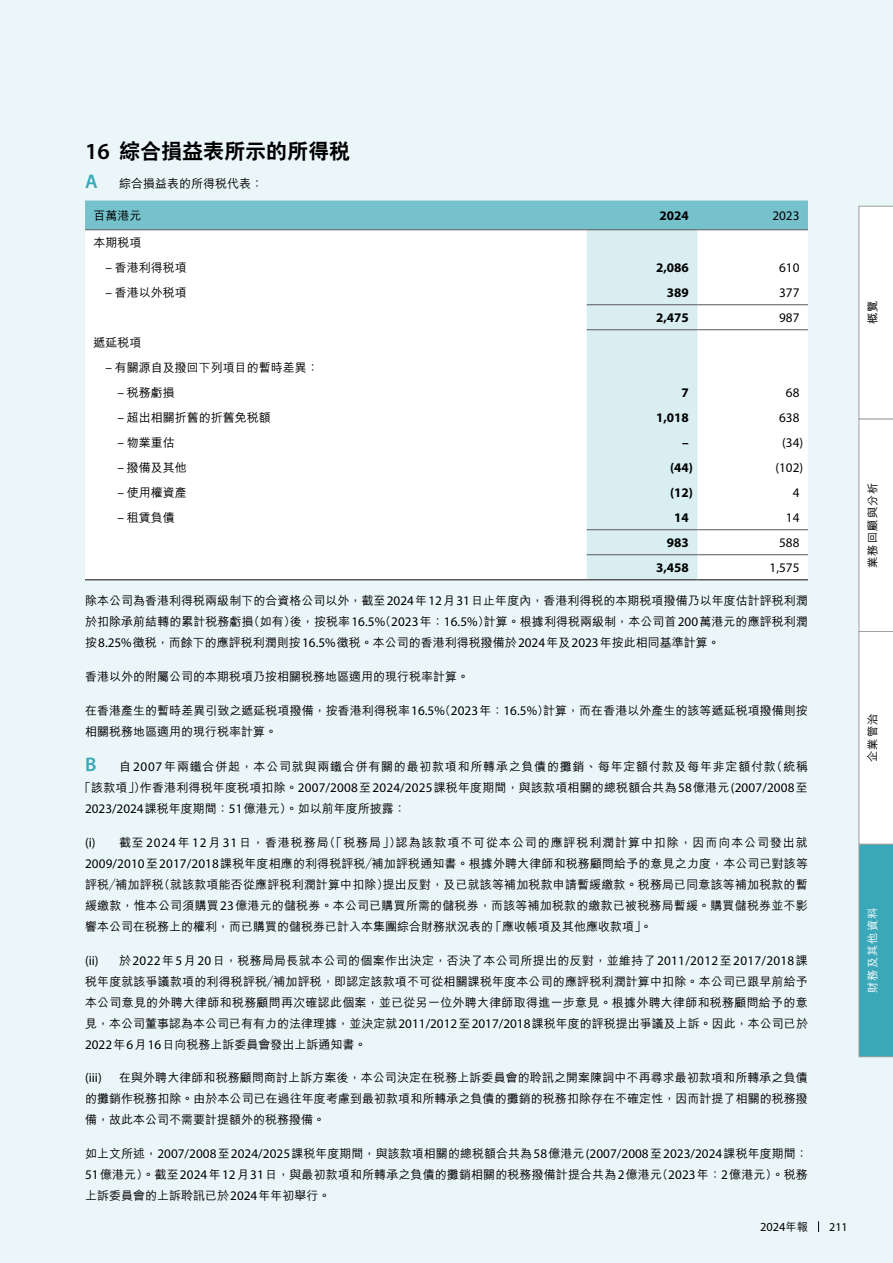
<style>
.page{position:relative;width:893px;height:1263px;background:#ebf6f8}
.page>*{position:absolute;margin:0;border:0;box-sizing:border-box;transform-origin:0 0}
.t1{font:800 21px "C Hei 2 HK";color:#000}
.t2{font:13.2px "Myriad Pro";letter-spacing:.005em;color:#000}
.t3{font:700 13.2px "Myriad Pro";color:#000}
.t4{font:12.3px "Myriad Pro";color:#000}
.t5{font:500 12px/21px "M Hei HK";color:#000;text-align:justify}
.t6{font:500 12px "M Hei HK";letter-spacing:.065em;color:#000}
.t7{font:12px "Myriad Pro";color:#000}
.t8{font:500 11.25px "M Hei HK";letter-spacing:.1em;color:#000}
.t9{font:500 11.25px "M Hei HK";letter-spacing:.1em;color:#fff}
.s1{font-family:"Myriad Pro";font-weight:600;font-size:23.1px}
.s2{font-family:"Myriad Pro";font-weight:600;font-size:19.8px;color:#3aa8b8}
.s3{font-family:"Myriad Pro";font-weight:400;font-size:13.2px}
.s4{font-family:"M Hei HK";font-weight:500;font-size:12px}
.s5{font-family:"M Hei HK";font-weight:500;font-size:11.25px}
</style>
<div class="page">
<svg style="left:85px;top:200px;width:723px;height:379px;background:#eef7f8"></svg>
<hr style="left:85px;top:229px;width:502px;height:1px;background:#595757">
<hr style="left:587px;top:229px;width:110px;height:1px;background:#595757">
<hr style="left:697px;top:229px;width:111px;height:1px;background:#595757">
<hr style="left:587px;top:304px;width:110px;height:1px;background:#595757">
<hr style="left:697px;top:304px;width:111px;height:1px;background:#595757">
<hr style="left:587px;top:329px;width:110px;height:1px;background:#595757">
<hr style="left:697px;top:329px;width:111px;height:1px;background:#595757">
<hr style="left:85px;top:579px;width:502px;height:1px;background:#595757">
<hr style="left:587px;top:579px;width:110px;height:1px;background:#595757">
<hr style="left:697px;top:579px;width:111px;height:1px;background:#595757">
<hr style="left:587px;top:554px;width:110px;height:1px;background:#595757">
<hr style="left:697px;top:554px;width:111px;height:1px;background:#595757">
<hr style="left:587px;top:529px;width:110px;height:1px;background:#595757">
<hr style="left:697px;top:529px;width:111px;height:1px;background:#595757">
<svg style="left:859px;top:206px;width:34px;height:851px;background:#cce7eb"></svg>
<h1 class="t1" style="left:85px;top:137px;width:267px"><span class="s1">16</span> 綜合損益表所示的所得稅</h1>
<p class="t5" style="left:85px;top:172px;width:180px"><span class="s2">A</span> 綜合損益表的所得稅代表：</p>
<p class="t5" style="left:94px;top:204px;width:49px">百萬港元</p>
<p class="t3" style="left:660px;top:207px;width:31px">2024</p>
<p class="t2" style="left:772px;top:207px;width:29px">2023</p>
<p class="t5" style="left:94px;top:231px;width:49px">本期稅項</p>
<p class="t5" style="left:106px;top:256px;width:83px"><span class="s3">–</span> 香港利得稅項</p>
<p class="t3" style="left:656px;top:259px;width:34px">2,086</p>
<p class="t2" style="left:779px;top:259px;width:22px">610</p>
<p class="t5" style="left:106px;top:281px;width:83px"><span class="s3">–</span> 香港以外稅項</p>
<p class="t3" style="left:667px;top:284px;width:23px">389</p>
<p class="t2" style="left:779px;top:284px;width:22px">377</p>
<p class="t3" style="left:656px;top:309px;width:34px">2,475</p>
<p class="t2" style="left:779px;top:309px;width:22px">987</p>
<p class="t5" style="left:94px;top:331px;width:49px">遞延稅項</p>
<p class="t5" style="left:106px;top:356px;width:215px"><span class="s3">–</span> 有關源自及撥回下列項目的暫時差異：</p>
<p class="t5" style="left:118px;top:381px;width:59px"><span class="s3">–</span> 稅務虧損</p>
<p class="t3" style="left:681px;top:384px;width:9px">7</p>
<p class="t2" style="left:786px;top:384px;width:15px">68</p>
<p class="t5" style="left:118px;top:406px;width:155px"><span class="s3">–</span> 超出相關折舊的折舊免稅額</p>
<p class="t3" style="left:656px;top:409px;width:34px">1,018</p>
<p class="t2" style="left:779px;top:409px;width:22px">638</p>
<p class="t5" style="left:118px;top:431px;width:59px"><span class="s3">–</span> 物業重估</p>
<p class="t3" style="left:682px;top:434px;width:8px">–</p>
<p class="t2" style="left:782px;top:434px;width:23px">(34)</p>
<p class="t5" style="left:118px;top:456px;width:71px"><span class="s3">–</span> 撥備及其他</p>
<p class="t3" style="left:670px;top:459px;width:24px">(44)</p>
<p class="t2" style="left:775px;top:459px;width:29px">(102)</p>
<p class="t5" style="left:118px;top:481px;width:71px"><span class="s3">–</span> 使用權資產</p>
<p class="t3" style="left:670px;top:484px;width:24px">(12)</p>
<p class="t2" style="left:793px;top:484px;width:8px">4</p>
<p class="t5" style="left:118px;top:506px;width:59px"><span class="s3">–</span> 租賃負債</p>
<p class="t3" style="left:674px;top:509px;width:16px">14</p>
<p class="t2" style="left:786px;top:509px;width:15px">14</p>
<p class="t3" style="left:667px;top:534px;width:23px">983</p>
<p class="t2" style="left:779px;top:534px;width:22px">588</p>
<p class="t3" style="left:656px;top:559px;width:34px">3,458</p>
<p class="t2" style="left:770px;top:559px;width:31px">1,575</p>
<p class="t5" style="left:85px;top:589px;width:724px">除本公司為香港利得稅兩級制下的合資格公司以外，截至<span class="s3">2024</span>年<span class="s3">12</span>月<span class="s3">31</span>日止年度內，香港利得稅的本期稅項撥備乃以年度估計評稅利潤於扣除承前結轉的累計稅務虧損（如有）後，按稅率<span class="s3">16.5%</span>（<span class="s3">2023</span>年：<span class="s3">16.5%</span>）計算。根據利得稅兩級制，本公司首<span class="s3">200</span>萬港元的應評稅利潤按<span class="s3">8.25%</span>徵稅，而餘下的應評稅利潤則按<span class="s3">16.5%</span>徵稅。本公司的香港利得稅撥備於<span class="s3">2024</span>年及<span class="s3">2023</span>年按此相同基準計算。</p>
<p class="t5" style="left:85px;top:665px;width:385px">香港以外的附屬公司的本期稅項乃按相關稅務地區適用的現行稅率計算。</p>
<p class="t5" style="left:85px;top:699px;width:724px">在香港產生的暫時差異引致之遞延稅項撥備，按香港利得稅率<span class="s3">16.5%</span>（<span class="s3">2023</span>年：<span class="s3">16.5%</span>）計算，而在香港以外產生的該等遞延稅項撥備則按相關稅務地區適用的現行稅率計算。</p>
<p class="t6" style="left:85px;top:758px;width:725px"><span class="s2">B</span> 自<span class="s3">2007</span>年兩鐵合併起，本公司就與兩鐵合併有關的最初款項和所轉承之負債的攤銷、每年定額付款及每年非定額付款（統稱</p>
<p class="t5" style="left:79px;top:776px;width:730px">「該款項」）作香港利得稅年度稅項扣除。<span class="s3">2007/2008</span>至<span class="s3">2024/2025</span>課稅年度期間，與該款項相關的總稅額合共為<span class="s3">58</span>億港元<span class="s3">(2007/2008</span>至</p>
<p class="t5" style="left:85px;top:797px;width:322px"><span class="s3">2023/2024</span>課稅年度期間：<span class="s3">51</span>億港元）。如以前年度所披露：</p>
<p class="t5" style="left:85px;top:831px;width:724px"><span class="s3">(i)</span> 截至<span class="s3">2024</span>年<span class="s3">12</span>月<span class="s3">31</span>日，香港稅務局（「稅務局」）認為該款項不可從本公司的應評稅利潤計算中扣除，因而向本公司發出就<span class="s3">2009/2010</span>至<span class="s3">2017/2018</span>課稅年度相應的利得稅評稅／補加評稅通知書。根據外聘大律師和稅務顧問給予的意見之力度，本公司已對該等評稅／補加評稅（就該款項能否從應評稅利潤計算中扣除）提出反對，及已就該等補加稅款申請暫緩繳款。稅務局已同意該等補加稅款的暫緩繳款，惟本公司須購買<span class="s3">23</span>億港元的儲稅劵。本公司已購買所需的儲稅券，而該等補加稅款的繳款已被稅務局暫緩。購買儲稅券並不影響本公司在稅務上的權利，而已購買的儲稅券已計入本集團綜合財務狀況表的「應收帳項及其他應收款項」。</p>
<p class="t2" style="left:85px;top:952px;width:15px">(ii)</p>
<p class="t5" style="left:85px;top:949px;width:724px;text-indent:34px">於<span class="s3">2022</span>年<span class="s3">5</span>月<span class="s3">20</span>日，稅務局局長就本公司的個案作出決定，否決了本公司所提出的反對，並維持了<span class="s3">2011/2012</span>至<span class="s3">2017/2018</span>課稅年度就該爭議款項的利得稅評稅／補加評稅，即認定該款項不可從相關課稅年度本公司的應評稅利潤計算中扣除。本公司已跟早前給予本公司意見的外聘大律師和稅務顧問再次確認此個案，並已從另一位外聘大律師取得進一步意見。根據外聘大律師和稅務顧問給予的意見，本公司董事認為本公司已有有力的法律理據，並決定就<span class="s3">2011/2012</span>至<span class="s3">2017/2018</span>課稅年度的評稅提出爭議及上訴。因此，本公司已於<span class="s3">2022</span>年<span class="s3">6</span>月<span class="s3">16</span>日向稅務上訴委員會發出上訴通知書。</p>
<p class="t2" style="left:85px;top:1070px;width:18px">(iii)</p>
<p class="t5" style="left:85px;top:1066px;width:724px;text-indent:34px">在與外聘大律師和稅務顧問商討上訴方案後，本公司決定在稅務上訴委員會的聆訊之開案陳詞中不再尋求最初款項和所轉承之負債的攤銷作稅務扣除。由於本公司已在過往年度考慮到最初款項和所轉承之負債的攤銷的稅務扣除存在不確定性，因而計提了相關的稅務撥備，故此本公司不需要計提額外的稅務撥備。</p>
<p class="t2" style="left:85px;top:1145px;width:724px"><span class="s4">如上文所述，</span>2007/2008<span class="s4">至</span>2024/2025<span class="s4">課稅年度期間，與該款項相關的總稅額合共為</span>58<span class="s4">億港元</span>(2007/2008<span class="s4">至</span>2023/2024<span class="s4">課稅年度期間：</span></p>
<p class="t5" style="left:85px;top:1163px;width:724px"><span class="s3">51</span>億港元）。截至<span class="s3">2024</span>年<span class="s3">12</span>月<span class="s3">31</span>日，與最初款項和所轉承之負債的攤銷相關的稅務撥備計提合共為<span class="s3">2</span>億港元（<span class="s3">2023</span>年：<span class="s3">2</span>億港元）。稅務上訴委員會的上訴聆訊已於<span class="s3">2024</span>年年初舉行。</p>
<p class="t4" style="left:760px;top:1219px;width:49px">2024<span class="s5">年報</span></p>
<p class="t7" style="left:829px;top:1220px;width:20px">211</p>
<p class="t8" style="left:865px;top:324px;width:25px;rotate:-90deg">概覽</p>
<p class="t8" style="left:865px;top:568px;width:87px;rotate:-90deg">業務回顧與分析</p>
<p class="t8" style="left:865px;top:762px;width:50px;rotate:-90deg">企業管治</p>
<p class="t9" style="left:865px;top:993px;width:87px;rotate:-90deg">財務及其他資料</p>
</div>
